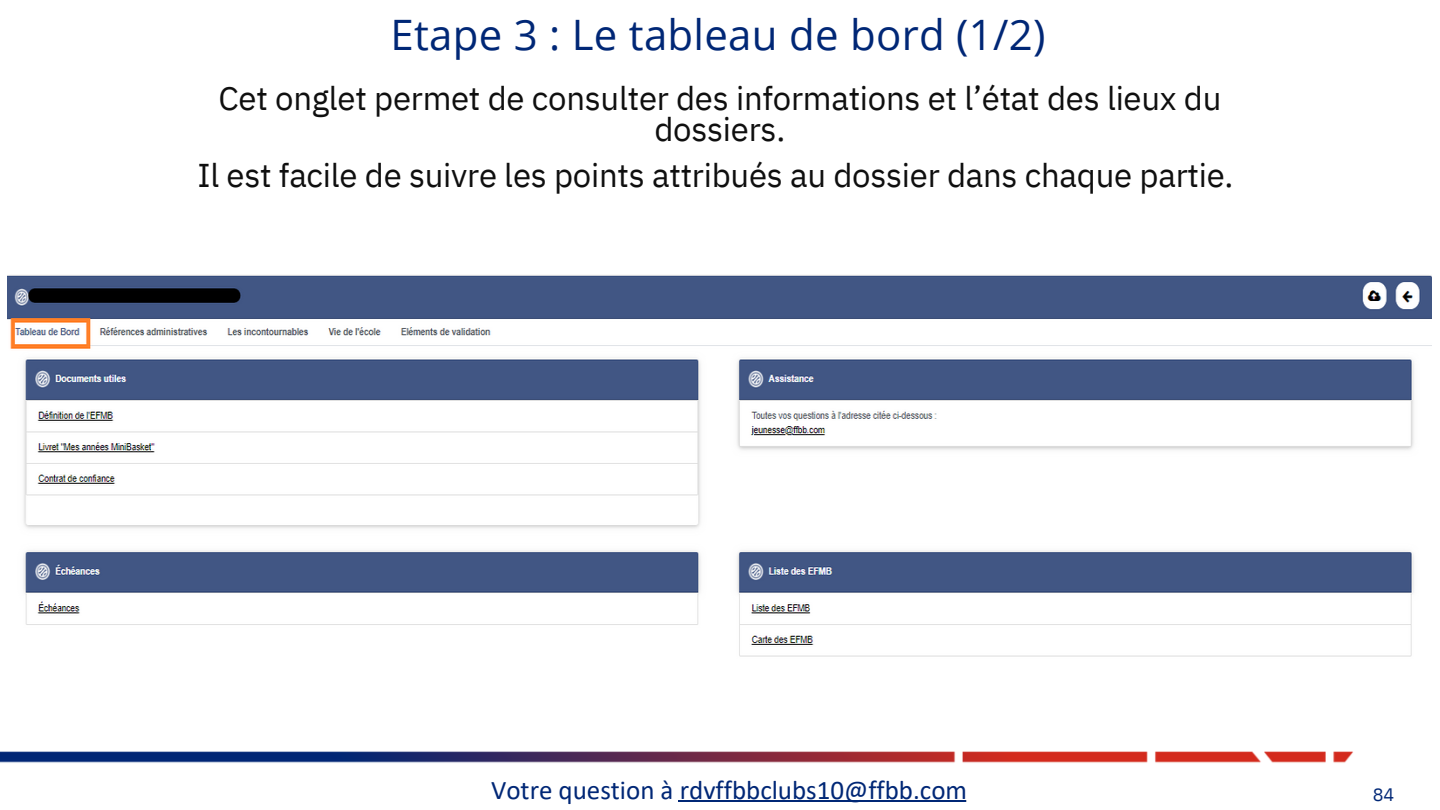
<style>
.page{position:relative;width:1440px;height:810px;background:#fff}
.page>*{position:absolute;margin:0;border:0;box-sizing:border-box;transform-origin:0 0}
.t1{font:42px "Open Sans";letter-spacing:.005em;color:#002776}
.t2{font:33px/31.5px "IBM Plex Sans";letter-spacing:-.01em;color:#0f0f0f;text-align:center}
.t3{font:27px "Calibri";color:#002776}
.t4{font:18px "IBM Plex Sans";color:#002776}
</style>
<div class="page">
<img style="left:678px;top:800px;width:288px;height:2px">
<img style="left:0;top:751px;width:1353px;height:12px">
<img style="left:8px;top:275px;width:1424px;height:382px">
<p class="t1" style="left:390px;top:5px;width:657px">Etape 3 : Le tableau de bord (1/2)</p>
<p class="t2" style="left:218px;top:82px;width:1004px">Cet onglet permet de consulter des informations et l’état des lieux du dossiers.</p>
<p class="t2" style="left:197px;top:159px;width:1038px">Il est facile de suivre les points attribués au dossier dans chaque partie.</p>
<p class="t3" style="left:491px;top:779px;width:478px">Votre question à rdvffbbclubs10@ffbb.com</p>
<p class="t4" style="left:1373px;top:782px;width:23px">84</p>
</div>
